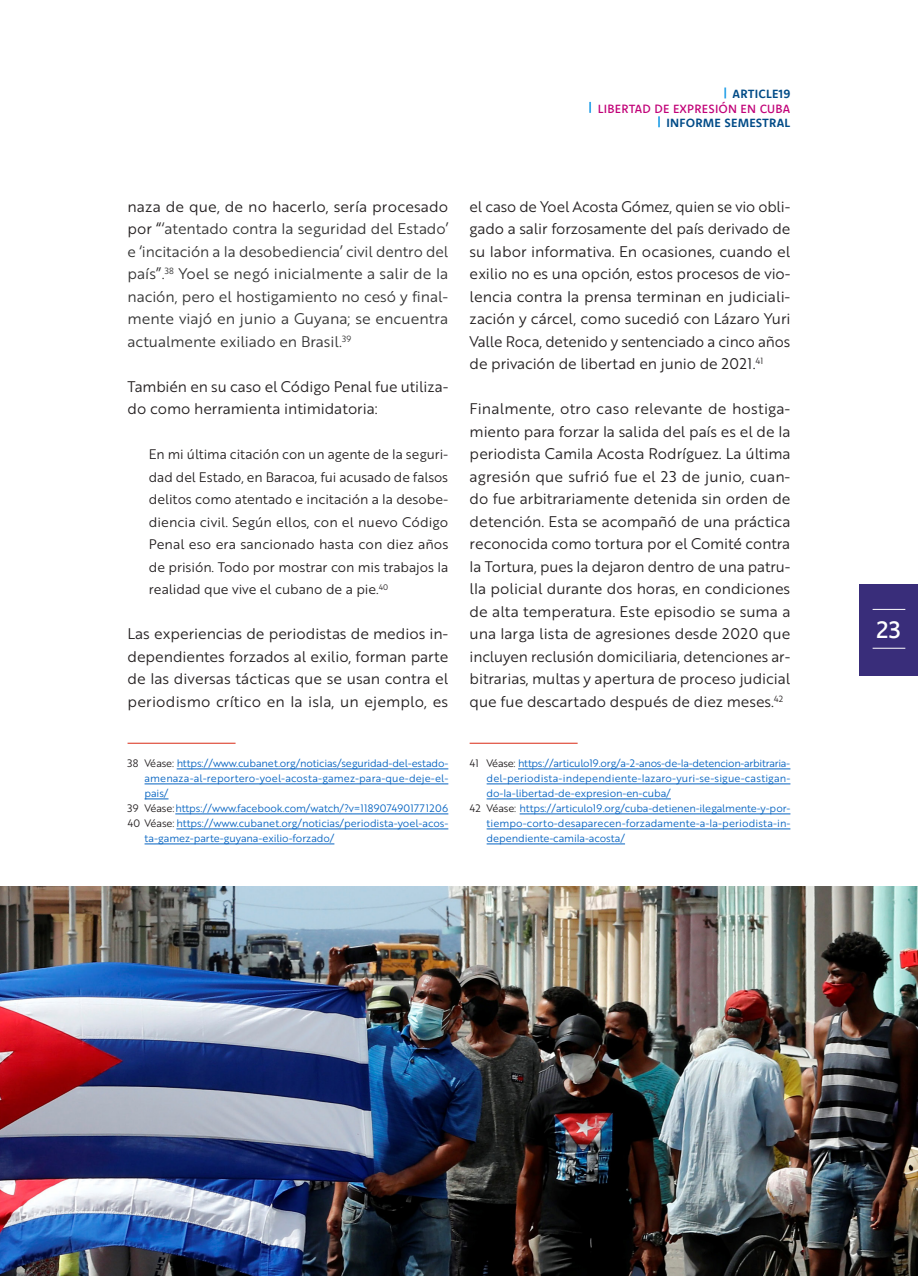
<style>
.page{position:relative;width:918px;height:1276px;background:#fff}
.page>*{position:absolute;margin:0;border:0;box-sizing:border-box;transform-origin:0 0}
.t1{font:500 24px "Komet";color:#fff}
._0_Cuerpo_de_texto{font:15px/22.5px "Brother 1816 Book";letter-spacing:-.005em;color:#231f20;text-align:justify}
._0_Cuerpo_de_texto-2{font:15px/22.5px "Brother 1816 Book";letter-spacing:.005em;color:#333;text-align:justify}
.Bando{font:13.5px/22.5px "Brother 1816 Book";letter-spacing:-.005em;color:#231f20;text-align:justify}
.t2{font:700 12px "Komet";letter-spacing:.02em;color:#004b87}
.t3{font:500 12px "Komet";letter-spacing:.02em;color:#c10077}
.Nota_a_pie{font:10.5px/15px "Brother 1816 Book";letter-spacing:.005em;color:#0563c1;text-align:justify}
.s1{color:#231f20}
</style>
<div class="page">
<div style="left:860px;top:584px;width:58px;height:92px;background:#392d7a"></div>
<hr style="left:873px;top:648px;width:32px;height:1px;background:#fff">
<hr style="left:873px;top:609px;width:32px;height:1px;background:#fff">
<svg style="left:724px;top:87px;width:2px;height:11px"></svg>
<svg style="left:589px;top:102px;width:2px;height:11px"></svg>
<svg style="left:658px;top:116px;width:2px;height:11px"></svg>
<hr style="left:128px;top:743px;width:108px;height:1px;background:#da2915">
<hr style="left:177px;top:768px;width:271px;height:1px;background:#0563c1">
<hr style="left:145px;top:783px;width:303px;height:1px;background:#0563c1">
<svg style="left:145px;top:798px;width:24px;height:1px"></svg>
<hr style="left:175px;top:813px;width:273px;height:1px;background:#0563c1">
<hr style="left:176px;top:828px;width:272px;height:1px;background:#0563c1">
<hr style="left:145px;top:843px;width:189px;height:1px;background:#0563c1">
<hr style="left:470px;top:743px;width:108px;height:1px;background:#da2915">
<hr style="left:518px;top:768px;width:272px;height:1px;background:#0563c1">
<hr style="left:487px;top:783px;width:303px;height:1px;background:#0563c1">
<hr style="left:487px;top:798px;width:184px;height:1px;background:#0563c1">
<hr style="left:520px;top:813px;width:270px;height:1px;background:#0563c1">
<hr style="left:487px;top:828px;width:303px;height:1px;background:#0563c1">
<hr style="left:487px;top:843px;width:138px;height:1px;background:#0563c1">
<img style="left:0;top:887px;width:918px;height:389px">
<p class="t2" style="left:733px;top:86px;width:59px">ARTICLE19</p>
<p class="t3" style="left:598px;top:101px;width:194px">LIBERTAD DE EXPRESIÓN EN CUBA</p>
<p class="t2" style="left:666px;top:115px;width:125px">INFORME SEMESTRAL</p>
<p class="_0_Cuerpo_de_texto-2" style="left:128px;top:194px;width:322px"><span class="s1">naza de que, de no hacerlo, sería procesado por “</span>‘atentado contra la seguridad del Estado’ e ‘incitación a la desobediencia’ civil dentro del país”.<sup>38</sup> Yoel se negó inicialmente a salir de la nación, pero el hostigamiento no cesó y final&shy;mente viajó en junio a Guyana; se encuentra actualmente exiliado en Brasil.<sup>39</sup></p>
<p class="_0_Cuerpo_de_texto" style="left:128px;top:374px;width:322px">También en su caso el Código Penal fue utiliza&shy;do como herramienta intimidatoria:</p>
<p class="Bando" style="left:149px;top:442px;width:301px">En mi última citación con un agente de la seguri&shy;dad del Estado, en Baracoa, fui acusado de falsos delitos como atentado e incitación a la desobe&shy;diencia civil. Según ellos, con el nuevo Código Penal eso era sancionado hasta con diez años de prisión. Todo por mostrar con mis trabajos la realidad que vive el cubano de a pie.<sup>40</sup></p>
<p class="_0_Cuerpo_de_texto" style="left:128px;top:622px;width:322px">Las experiencias de periodistas de medios in&shy;dependientes forzados al exilio, forman parte de las diversas tácticas que se usan contra el periodismo crítico en la isla, un ejemplo, es</p>
<p class="Nota_a_pie" style="left:145px;top:755px;width:305px;text-indent:-17px"><span class="s1">38 Véase:</span> https://www.cubanet.org/noticias/seguridad-del-estado&shy;amenaza-al-reportero-yoel-acosta-gamez-para-que-deje-el&shy;pais/</p>
<p class="Nota_a_pie" style="left:128px;top:800px;width:322px"><span class="s1">39 Véase:</span> https://www.facebook.com/watch/?v=1189074901771206</p>
<p class="Nota_a_pie" style="left:145px;top:815px;width:305px;text-indent:-17px"><span class="s1">40 Véase:</span> https://www.cubanet.org/noticias/periodista-yoel-acos&shy;ta-gamez-parte-guyana-exilio-forzado/</p>
<p class="_0_Cuerpo_de_texto" style="left:470px;top:194px;width:322px">el caso de Yoel Acosta Gómez, quien se vio obli&shy;gado a salir forzosamente del país derivado de su labor informativa. En ocasiones, cuando el exilio no es una opción, estos procesos de vio&shy;lencia contra la prensa terminan en judiciali&shy;zación y cárcel, como sucedió con Lázaro Yuri Valle Roca, detenido y sentenciado a cinco años de privación de libertad en junio de 2021.<sup>41</sup></p>
<p class="_0_Cuerpo_de_texto" style="left:470px;top:397px;width:322px">Finalmente, otro caso relevante de hostiga&shy;miento para forzar la salida del país es el de la periodista Camila Acosta Rodríguez. La última agresión que sufrió fue el 23 de junio, cuan&shy;do fue arbitrariamente detenida sin orden de detención. Esta se acompañó de una práctica reconocida como tortura por el Comité contra la Tortura, pues la dejaron dentro de una patru&shy;lla policial durante dos horas, en condiciones de alta temperatura. Este episodio se suma a una larga lista de agresiones desde 2020 que incluyen reclusión domiciliaria, detenciones ar&shy;bitrarias, multas y apertura de proceso judicial que fue descartado después de diez meses.<sup>42</sup></p>
<p class="Nota_a_pie" style="left:487px;top:755px;width:305px;text-indent:-17px"><span class="s1">41 Véase:</span> https://articulo19.org/a-2-anos-de-la-detencion-arbitraria&shy;del-periodista-independiente-lazaro-yuri-se-sigue-castigan&shy;do-la-libertad-de-expresion-en-cuba/</p>
<p class="Nota_a_pie" style="left:487px;top:800px;width:305px;text-indent:-17px"><span class="s1">42 Véase:</span> https://articulo19.org/cuba-detienen-ilegalmente-y-por&shy;tiempo-corto-desaparecen-forzadamente-a-la-periodista-in&shy;dependiente-camila-acosta/</p>
<h1 class="t1" style="left:876px;top:614px;width:26px">23</h1>
</div>
